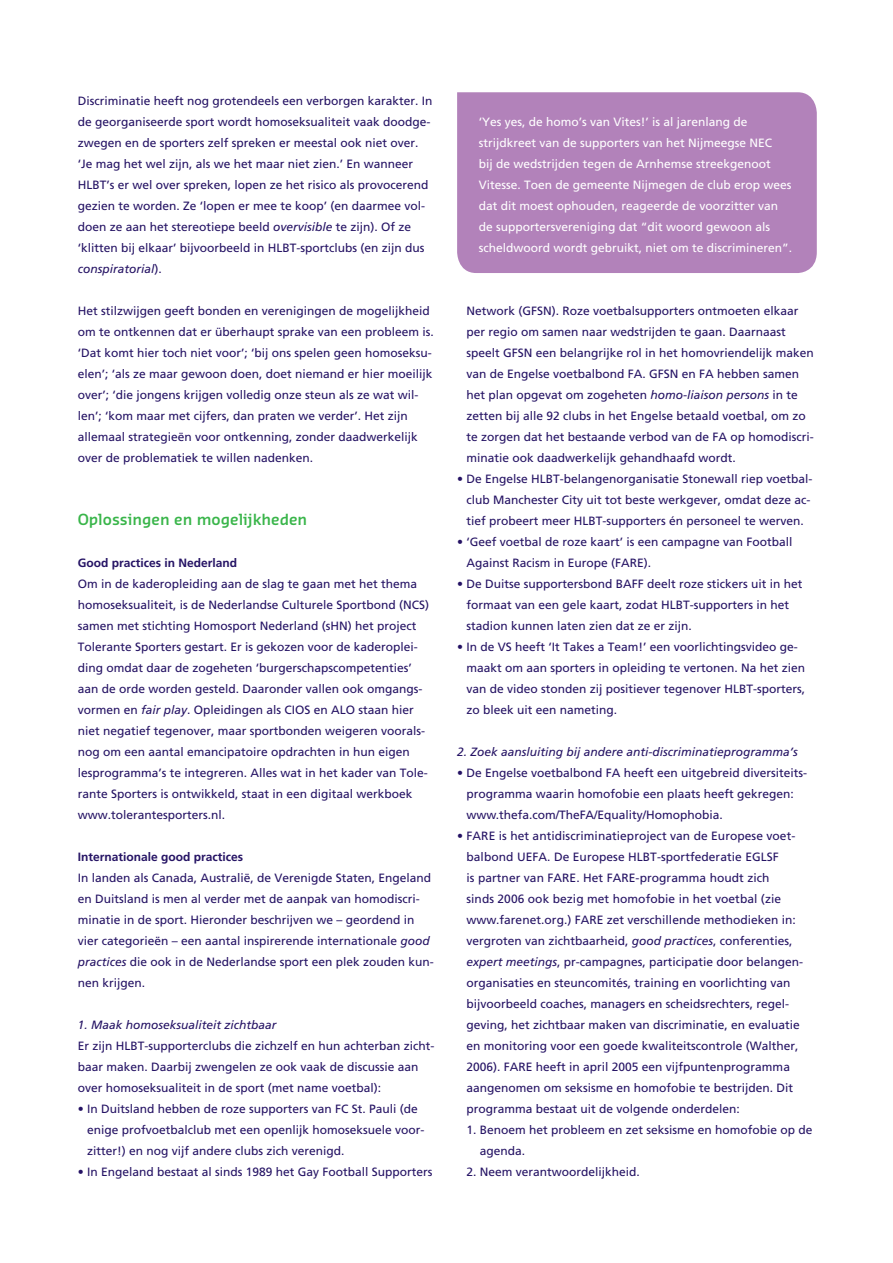
<style>
.page{position:relative;width:893px;height:1263px;background:#fff}
.page>*{position:absolute;margin:0;border:0;box-sizing:border-box;transform-origin:0 0}
.t1{font:600 15px "Sansa";color:#39b54a}
.t2{font:12px/21px "Frutiger";color:#251364}
.t3{font:12px/21px "Frutiger";color:#fff}
.t4{font:italic 12px "Frutiger";color:#251364}
.t5{font:700 12px "Frutiger";color:#251364}
.s1{font-style:italic}
.s2{color:#fff}
</style>
<div class="page">
<div style="left:457px;top:92px;width:360px;height:181px;background:#b282ba"></div>
<p class="t2" style="left:78px;top:90px;width:356px">Discriminatie heeft nog grotendeels een verborgen karakter. In de georganiseerde sport wordt homoseksualiteit vaak doodge&shy;zwegen en de sporters zelf spreken er meestal ook niet over. ‘Je mag het wel zijn, als we het maar niet zien.’ En wanneer HLBT’s er wel over spreken, lopen ze het risico als provocerend gezien te worden. Ze ‘lopen er mee te koop’ (en daarmee vol&shy;doen ze aan het stereotiepe beeld <span class="s1">overvisible</span> te zijn). Of ze ‘klitten bij elkaar’ bijvoorbeeld in HLBT-sportclubs (en zijn dus <span class="s1">conspiratorial</span>).</p>
<p class="t2" style="left:78px;top:300px;width:358px">Het stilzwijgen geeft bonden en verenigingen de mogelijkheid om te ontkennen dat er überhaupt sprake van een probleem is. ‘Dat komt hier toch niet voor’; ‘bij ons spelen geen homoseksu&shy;elen’; ‘als ze maar gewoon doen, doet niemand er hier moeilijk over’; ‘die jongens krijgen volledig onze steun als ze wat wil&shy;len’; ‘kom maar met cijfers, dan praten we verder’. Het zijn allemaal strategieën voor ontkenning, zonder daadwerkelijk over de problematiek te willen nadenken.</p>
<p class="t1" style="left:78px;top:510px;width:231px">Oplossingen en mogelijkheden</p>
<p class="t5" style="left:78px;top:556px;width:161px">Good practices in Nederland</p>
<p class="t2" style="left:78px;top:573px;width:353px">Om in de kaderopleiding aan de slag te gaan met het thema homoseksualiteit, is de Nederlandse Culturele Sportbond (NCS) samen met stichting Homosport Nederland (sHN) het project Tolerante Sporters gestart. Er is gekozen voor de kaderoplei&shy;ding omdat daar de zogeheten ‘burgerschapscompetenties’ aan de orde worden gesteld. Daaronder vallen ook omgangs&shy;vormen en <span class="s1">fair play</span>. Opleidingen als CIOS en ALO staan hier niet negatief tegenover, maar sportbonden weigeren voorals&shy;nog om een aantal emancipatoire opdrachten in hun eigen lesprogramma’s te integreren. Alles wat in het kader van Tole&shy;rante Sporters is ontwikkeld, staat in een digitaal werkboek www.tolerantesporters.nl.</p>
<p class="t5" style="left:78px;top:850px;width:167px">Internationale good practices</p>
<p class="t2" style="left:78px;top:867px;width:358px">In landen als Canada, Australië, de Verenigde Staten, Engeland en Duitsland is men al verder met de aanpak van homodiscri&shy;minatie in de sport. Hieronder beschrijven we – geordend in vier categorieën – een aantal inspirerende internationale <span class="s1">good practices</span> die ook in de Nederlandse sport een plek zouden kun&shy;nen krijgen.</p>
<p class="t4" style="left:78px;top:1018px;width:200px">1. Maak homoseksualiteit zichtbaar</p>
<p class="t2" style="left:78px;top:1035px;width:358px">Er zijn HLBT-supporterclubs die zichzelf en hun achterban zicht&shy;baar maken. Daarbij zwengelen ze ook vaak de discussie aan over homoseksualiteit in de sport (met name voetbal):</p>
<p class="t2" style="left:87px;top:1098px;width:339px;text-indent:-9px">• In Duitsland hebben de roze supporters van FC St. Pauli (de enige profvoetbalclub met een openlijk homoseksuele voor&shy;zitter!) en nog vijf andere clubs zich verenigd.</p>
<p class="t2" style="left:78px;top:1161px;width:356px">• In Engeland bestaat al sinds 1989 het Gay Football Supporters</p>
<p class="t3" style="left:479px;top:111px;width:315px">‘Yes yes, de homo’s van Vites!’ is al jarenlang de strijdkreet van de supporters van het Nijmeegse NEC<br>bij de wedstrijden tegen de Arnhemse streekgenoot Vitesse. Toen de gemeente Nijmegen de club erop wees dat dit moest ophouden, reageerde de voorzitter van de supportersvereniging dat “dit woord gewoon als scheldwoord wordt gebruikt, niet om te discrimineren”.</p>
<p class="t2" style="left:466px;top:300px;width:349px">Network (GFSN). Roze voetbalsupporters ontmoeten elkaar per regio om samen naar wedstrijden te gaan. Daarnaast speelt GFSN een belangrijke rol in het homovriendelijk maken van de Engelse voetbalbond FA. GFSN en FA hebben samen het plan opgevat om zogeheten <span class="s1">homo-liaison persons</span> in te zetten bij alle 92 clubs in het Engelse betaald voetbal, om zo te zorgen dat het bestaande verbod van de FA op homodiscri&shy;minatie ook daadwerkelijk gehandhaafd wordt.</p>
<p class="t2" style="left:466px;top:468px;width:348px;text-indent:-9px">• De Engelse HLBT-belangenorganisatie Stonewall riep voetbal&shy;club Manchester City uit tot beste werkgever, omdat deze ac&shy;tief probeert meer HLBT-supporters én personeel te werven.</p>
<p class="t2" style="left:466px;top:531px;width:328px;text-indent:-9px">• ‘Geef voetbal de roze kaart’ is een campagne van Football<br>Against Racism in Europe (FARE).</p>
<p class="t2" style="left:466px;top:573px;width:338px;text-indent:-9px">• De Duitse supportersbond BAFF deelt roze stickers uit in het formaat van een gele kaart, zodat HLBT-supporters in het stadion kunnen laten zien dat ze er zijn.</p>
<p class="t2" style="left:466px;top:636px;width:340px;text-indent:-9px">• In de VS heeft ‘It Takes a Team!’ een voorlichtingsvideo ge&shy;maakt om aan sporters in opleiding te vertonen. Na het zien van de video stonden zij positiever tegenover HLBT-sporters, zo bleek uit een nameting.</p>
<p class="t4" style="left:457px;top:745px;width:342px">2. Zoek aansluiting bij andere anti-discriminatieprogramma’s</p>
<p class="t2" style="left:466px;top:762px;width:342px;text-indent:-9px">• De Engelse voetbalbond FA heeft een uitgebreid diversiteits&shy;programma waarin homofobie een plaats heeft gekregen: www.thefa.com/TheFA/Equality/Homophobia.</p>
<p class="t2" style="left:466px;top:825px;width:338px;text-indent:-9px">• FARE is het antidiscriminatieproject van de Europese voet&shy;balbond UEFA. De Europese HLBT-sportfederatie EGLSF<br>is partner van FARE. Het FARE-programma houdt zich<br>sinds 2006 ook bezig met homofobie in het voetbal (zie www.farenet.org.) FARE zet verschillende methodieken in: vergroten van zichtbaarheid, <span class="s1">good practices</span>, conferenties, <span class="s1">expert meetings</span>, pr-campagnes, participatie door belangen&shy;organisaties en steuncomités, training en voorlichting van bijvoorbeeld coaches, managers en scheidsrechters, regel&shy;geving, het zichtbaar maken van discriminatie, en evaluatie en monitoring voor een goede kwaliteitscontrole (Walther, 2006). FARE heeft in april 2005 een vijfpuntenprogramma aangenomen om seksisme en homofobie te bestrijden. Dit programma bestaat uit de volgende onderdelen:</p>
<p class="t2" style="left:480px;top:1119px;width:334px;text-indent:-23px"><span class="s2">•</span> 1. Benoem het probleem en zet seksisme en homofobie op de agenda.</p>
<p class="t2" style="left:457px;top:1161px;width:184px"><span class="s2">•</span> 2. Neem verantwoordelijkheid.</p>
</div>
